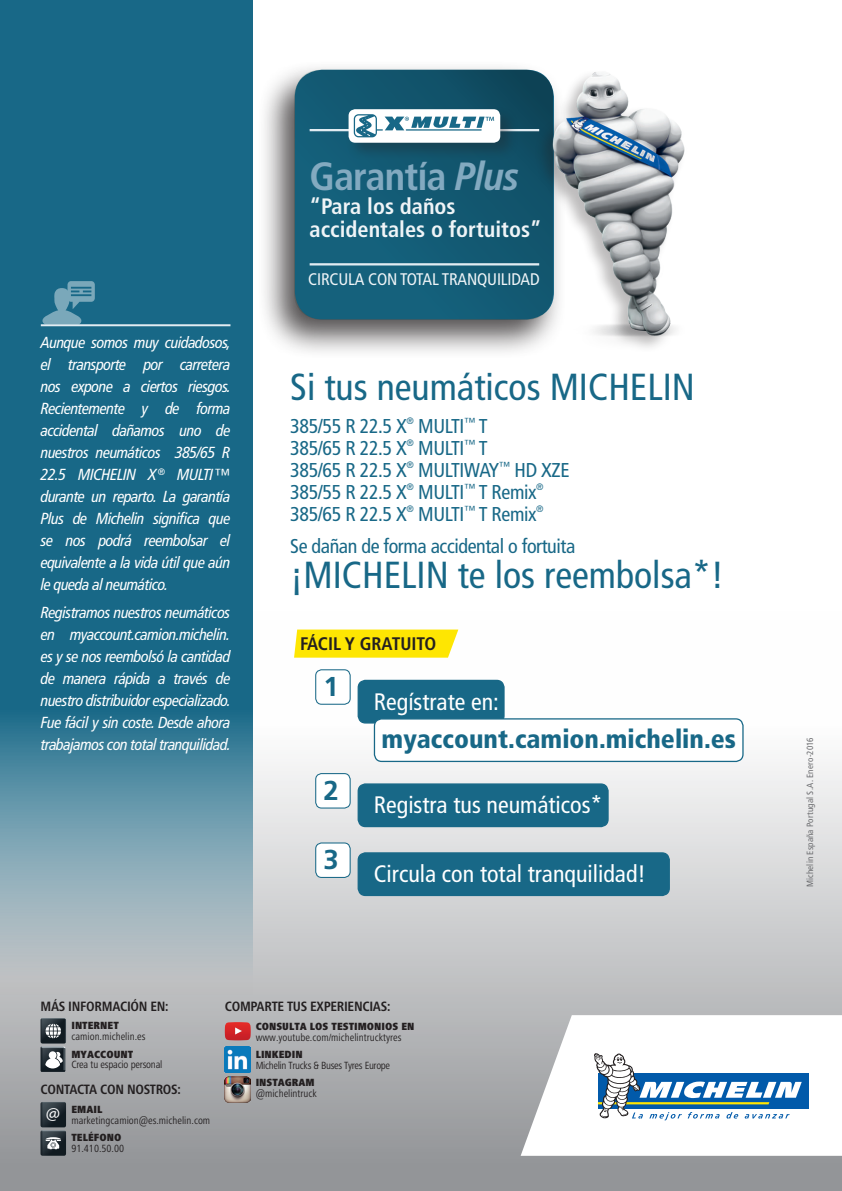
<style>
.page{position:relative;width:842px;height:1191px;background:#fff}
.page>*{position:absolute;margin:0;border:0;box-sizing:border-box;transform-origin:0 0}
.t1{font:700 condensed 39.4px "Frutiger LT Com";letter-spacing:-.02em;color:#83aac0}
.t2{font:condensed 37.6px "Frutiger LT Com";color:#186887}
.t3{font:700 27.2px "Frutiger";color:#186887}
.t4{font:900 condensed 26px "Frutiger";color:#186887}
.t5{font:condensed 23.8px "Frutiger";color:#fff}
.t6{font:700 condensed 22.2px/23.6px "Frutiger LT Com";color:#eff4f7}
.t7{font:condensed 20px "Frutiger LT Com";letter-spacing:-.02em;color:#186887}
.t8{font:18.4px "Myriad Pro";color:#fff;scale:1.05 1}
.t9{font:700 condensed 18.2px "Frutiger LT Com";color:#231f20}
.t10{font:condensed 16.8px "Frutiger LT Com";letter-spacing:-.01em;color:#eff4f7}
.t11{font:italic condensed 16px/22px "Frutiger LT Com";letter-spacing:-.03em;color:#fff;text-align:justify}
.SsTITRE{font:700 condensed 14px "Frutiger Next LTW1 G";letter-spacing:-.02em;color:#231f20}
.Txt-1{font:condensed 10.8px/10.8px "Frutiger Next LTW1 G";color:#231f20}
.Txt-1-2{font:condensed 10.8px/10.8px "Frutiger Next LTW1 G";letter-spacing:-.03em;color:#231f20}
.Txt-1-3{font:900 condensed 10.8px "Frutiger Next LTW1 G";color:#231f20}
.Txt-1-4{font:condensed 10.8px "Frutiger Next LTW1 G";letter-spacing:-.02em;color:#231f20}
.Txt-2{font:condensed 10.8px "Frutiger Next LTW1 G";color:#231f20}
.SIGNATURE{font:condensed 9px "Frutiger";letter-spacing:.02em;color:#6c6d70}
.s1{font-style:italic}
.s2{font-style:normal}
.s3{font-weight:900}
</style>
<div class="page">
<div style="left:0;top:610px;width:842px;height:581px;background:linear-gradient(to bottom,#fff,#919396)"></div>
<svg style="left:225px;top:1022px;width:26px;height:18px"></svg>
<img style="left:225px;top:1046px;width:26px;height:26px">
<img style="left:225px;top:1076px;width:26px;height:26px">
<img style="left:41px;top:1101px;width:25px;height:26px">
<img style="left:41px;top:1130px;width:25px;height:25px">
<svg style="left:46px;top:1137px;width:15px;height:12px"></svg>
<img style="left:41px;top:1018px;width:25px;height:25px">
<svg style="left:46px;top:1023px;width:15px;height:15px"></svg>
<svg style="left:41px;top:1046px;width:24px;height:26px"></svg>
<svg style="left:521px;top:1015px;width:321px;height:140px"></svg>
<svg style="left:0;top:0;width:253px;height:994px;background:#357893"></svg>
<svg style="left:287px;top:629px;width:171px;height:28px;background:#fee81a"></svg>
<div style="left:316px;top:843px;width:34px;height:34px;background:#fff;border-radius:6px"></div>
<div style="left:315px;top:842px;width:36px;height:36px;border:1px solid #186887;border-radius:6px"></div>
<div style="left:358px;top:853px;width:311px;height:42px;background:#186887;border-radius:7px"></div>
<div style="left:358px;top:852px;width:312px;height:44px;border:1px solid #186887;border-radius:7px"></div>
<div style="left:316px;top:773px;width:34px;height:35px;background:#fff;border-radius:6px"></div>
<div style="left:315px;top:773px;width:36px;height:35px;border:1px solid #186887;border-radius:6px"></div>
<div style="left:358px;top:784px;width:250px;height:42px;background:#186887;border-radius:7px"></div>
<div style="left:358px;top:783px;width:251px;height:44px;border:1px solid #186887;border-radius:7px"></div>
<div style="left:316px;top:670px;width:34px;height:34px;background:#fff;border-radius:6px"></div>
<div style="left:315px;top:669px;width:36px;height:35px;border:1px solid #186887;border-radius:6px"></div>
<div style="left:358px;top:680px;width:146px;height:43px;background:#186887;border-radius:7px"></div>
<div style="left:358px;top:680px;width:147px;height:43px;border:1px solid #186887;border-radius:7px"></div>
<div style="left:374px;top:719px;width:369px;height:42px;background:#fff;border-radius:7px"></div>
<div style="left:374px;top:718px;width:370px;height:44px;border:1px solid #186887;border-radius:7px"></div>
<div style="left:257px;top:60px;width:309px;height:300px;background:#231f20;opacity:.78"></div>
<svg style="left:294px;top:70px;width:259px;height:250px;background:#135a73"></svg>
<hr style="left:310px;top:263px;width:229px;height:2px;background:#e2ecf2">
<hr style="left:310px;top:129px;width:229px;height:2px;background:#e2ecf2">
<div style="left:346px;top:106px;width:173px;height:56px;background:#231f20;opacity:.33"></div>
<div style="left:349px;top:109px;width:151px;height:34px;background:#fff;border-radius:7px"></div>
<div style="left:534px;top:69px;width:152px;height:285px;background:#231f20;opacity:.3"></div>
<img style="left:539px;top:60px;width:147px;height:281px">
<svg style="left:43px;top:281px;width:52px;height:43px;background:#4a88a1"></svg>
<hr style="left:41px;top:324px;width:189px;height:2px;background:#e2ecf2">
<svg style="left:354px;top:114px;width:140px;height:23px"></svg>
<svg style="left:593px;top:1052px;width:217px;height:68px"></svg>
<p class="t1" style="left:310px;top:153px;width:212px">Garantía <span class="s1">Plus</span></p>
<p class="t6" style="left:310px;top:194px;width:234px">“Para los daños accidentales o fortuitos”</p>
<p class="t11" style="left:41px;top:332px;width:192px">Aunque somos muy cuidadosos, el transporte por carretera nos expone a ciertos riesgos.<br>Recientemente y de forma accidental dañamos uno de nuestros neumáticos 385/65 R 22.5 MICHELIN X<sup>®</sup> MULTI<span class="s2">™ </span>durante un reparto. La garantía Plus de Michelin significa que se nos podrá reembolsar el equivalente a la vida útil que aún le queda al neumático.</p>
<p class="t11" style="left:41px;top:601px;width:192px">Registramos nuestros neumáticos en myaccount.camion.michelin. es y se nos reembolsó la cantidad de manera rápida a través de nuestro distribuidor especializado.<br>Fue fácil y sin coste. Desde ahora trabajamos con total tranquilidad.</p>
<p class="t10" style="left:308px;top:270px;width:233px">CIRCULA CON TOTAL TRANQUILIDAD</p>
<p class="t2" style="left:290px;top:365px;width:406px">Si tus neumáticos MICHELIN</p>
<p class="t7" style="left:290px;top:414px;width:199px">385/55 R 22.5 X<sup>®</sup> MULTI<sup>™</sup> T</p>
<p class="t7" style="left:290px;top:436px;width:199px">385/65 R 22.5 X<sup>®</sup> MULTI<sup>™</sup> T</p>
<p class="t7" style="left:290px;top:458px;width:281px">385/65 R 22.5 X<sup>®</sup> MULTIWAY<sup>™</sup> HD XZE</p>
<p class="t7" style="left:290px;top:480px;width:255px">385/55 R 22.5 X<sup>®</sup> MULTI<sup>™</sup> T Remix<sup>®</sup></p>
<p class="t7" style="left:290px;top:502px;width:255px">385/65 R 22.5 X<sup>®</sup> MULTI<sup>™</sup> T Remix<sup>®</sup></p>
<p class="t7" style="left:290px;top:534px;width:287px">Se dañan de forma accidental o fortuita</p>
<p class="t2" style="left:290px;top:553px;width:435px">¡MICHELIN te los reembolsa*!</p>
<p class="t9" style="left:300px;top:633px;width:138px">FÁCIL Y GRATUITO</p>
<p class="t3" style="left:324px;top:671px;width:17px">1</p>
<p class="t3" style="left:324px;top:774px;width:17px">2</p>
<p class="t3" style="left:324px;top:844px;width:17px">3</p>
<p class="t5" style="left:374px;top:687px;width:127px">Regístrate en:</p>
<p class="t4" style="left:382px;top:723px;width:356px">myaccount.camion.michelin.es</p>
<p class="t5" style="left:374px;top:791px;width:230px">Registra tus neumáticos*</p>
<p class="t5" style="left:374px;top:860px;width:274px">Circula con total tranquilidad!</p>
<p class="SsTITRE" style="left:41px;top:998px;width:130px">MÁS INFORMACIÓN EN:</p>
<p class="Txt-1-3" style="left:71px;top:1019px;width:49px">INTERNET</p>
<p class="Txt-1" style="left:71px;top:1031px;width:76px">camion.michelin.es</p>
<p class="Txt-1-3" style="left:71px;top:1047px;width:63px">MYACCOUNT</p>
<p class="Txt-1-4" style="left:71px;top:1058px;width:93px">Crea tu espacio personal</p>
<p class="SsTITRE" style="left:225px;top:998px;width:167px">COMPARTE TUS EXPERIENCIAS:</p>
<p class="Txt-1" style="left:256px;top:1020px;width:160px"><span class="s3">CONSULTA LOS TESTIMONIOS EN </span>www.youtube.com/michelintrucktyres</p>
<p class="Txt-1-2" style="left:256px;top:1049px;width:136px"><span class="s3">LINKEDIN<br></span>Michelin Trucks &amp; Buses Tyres Europe</p>
<p class="Txt-1-3" style="left:256px;top:1076px;width:61px">INSTAGRAM</p>
<p class="SsTITRE" style="left:41px;top:1081px;width:142px">CONTACTA CON NOSTROS:</p>
<p class="Txt-2" style="left:256px;top:1087px;width:63px">@michelintruck</p>
<p class="t8" style="left:46px;top:1101px;width:15px">@</p>
<p class="Txt-1-3" style="left:71px;top:1103px;width:32px">EMAIL</p>
<p class="Txt-1" style="left:71px;top:1115px;width:140px">marketingcamion@es.michelin.com</p>
<p class="Txt-1-3" style="left:71px;top:1131px;width:52px">TELÉFONO</p>
<p class="Txt-1" style="left:71px;top:1143px;width:54px">91.410.50.00</p>
<p class="SIGNATURE" style="left:805px;top:887px;width:151px;rotate:-90deg">Michelin España Portugal S.A. Enero-2016</p>
</div>
